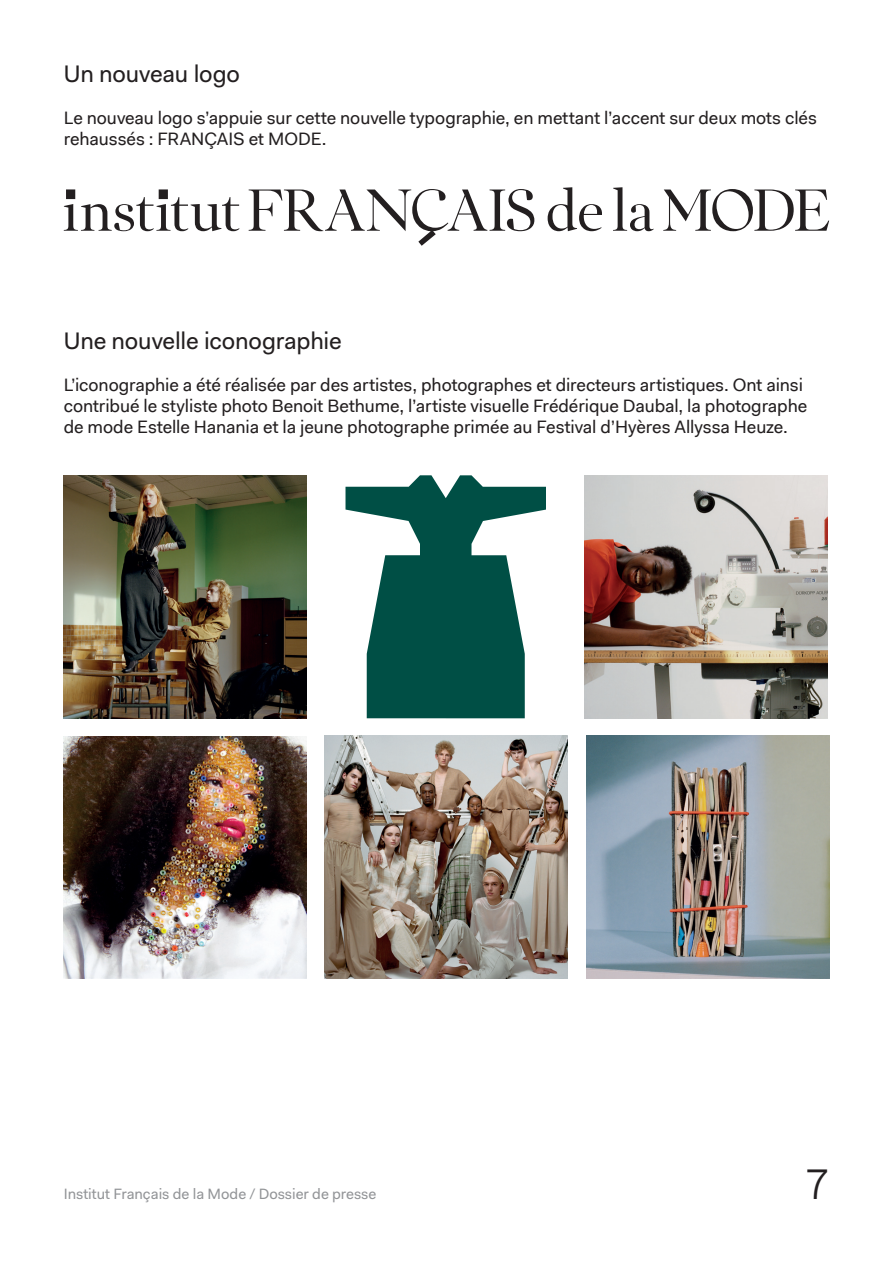
<style>
.page{position:relative;width:893px;height:1263px;background:#fff}
.page>*{position:absolute;margin:0;border:0;box-sizing:border-box;transform-origin:0 0}
.t1{font:45px "IFM Paris";color:#231f20}
.t2{font:24px "Fakt";letter-spacing:-.005em;color:#231f20}
.t3{font:18px/21px "Fakt Pro";letter-spacing:-.005em;color:#231f20}
.t4{font:15px "Fakt";color:#939598}
</style>
<div class="page">
<img style="left:64px;top:475px;width:243px;height:243px">
<img style="left:64px;top:736px;width:242px;height:243px">
<img style="left:324px;top:736px;width:243px;height:243px">
<img style="left:585px;top:475px;width:243px;height:243px">
<img style="left:586px;top:736px;width:243px;height:243px">
<svg style="left:345px;top:475px;width:201px;height:243px;fill:#004f45"></svg>
<svg style="left:64px;top:189px;width:176px;height:42px"></svg>
<svg style="left:249px;top:189px;width:285px;height:57px"></svg>
<svg style="left:548px;top:187px;width:54px;height:44px"></svg>
<svg style="left:613px;top:187px;width:41px;height:44px"></svg>
<svg style="left:663px;top:189px;width:166px;height:42px"></svg>
<h2 class="t2" style="left:64px;top:57px;width:178px">Un nouveau logo</h2>
<p class="t3" style="left:64px;top:107px;width:755px">Le nouveau logo s’appuie sur cette nouvelle typographie, en mettant l’accent sur deux mots clés rehaussés : FRANÇAIS et MODE.</p>
<h2 class="t2" style="left:64px;top:324px;width:279px">Une nouvelle iconographie</h2>
<p class="t3" style="left:64px;top:374px;width:745px">L’iconographie a été réalisée par des artistes, photographes et directeurs artistiques. Ont ainsi contribué le styliste photo Benoit Bethume, l’artiste visuelle Frédérique Daubal, la photographe de mode Estelle Hanania et la jeune photographe primée au Festival d’Hyères Allyssa Heuze.</p>
<p class="t4" style="left:64px;top:1184px;width:314px">Institut Français de la Mode / Dossier de presse</p>
<h1 class="t1" style="left:805px;top:1153px;width:25px">7</h1>
</div>
